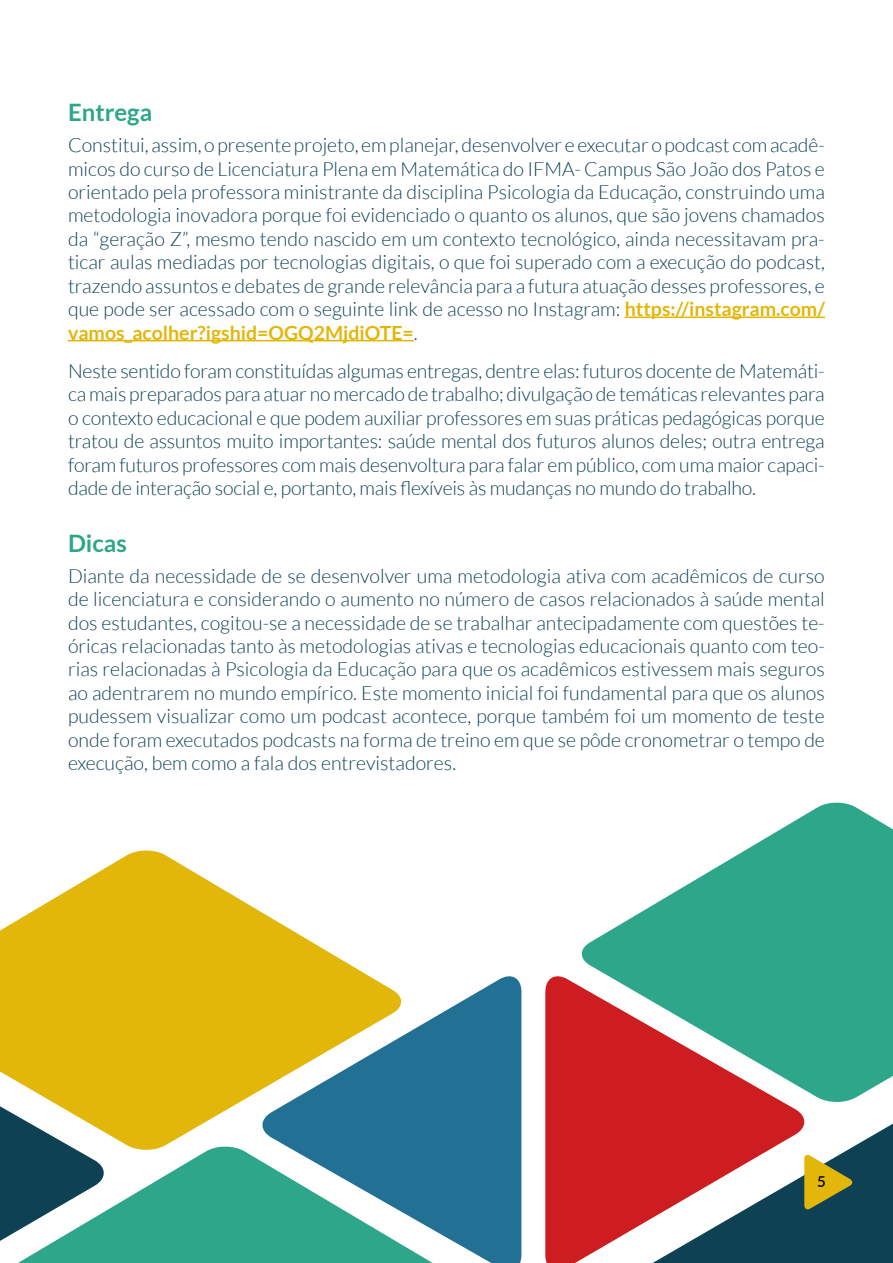
<style>
.page{position:relative;width:893px;height:1263px;background:#fff}
.page>*{position:absolute;margin:0;border:0;box-sizing:border-box;transform-origin:0 0}
.t1{font:700 24px "Lato";color:#2ea689}
.t2{font:300 19.5px/23.4px "Lato";color:#0f4155;text-align:justify}
.t3{font:600 15px "Lato";color:#000}
.s1{font-weight:700;color:#e3b60a}
</style>
<div class="page">
<svg style="left:521px;top:1097px;width:372px;height:166px"></svg>
<svg style="left:807px;top:1154px;width:46px;height:56px;background:#8e8b37"></svg>
<hr style="left:625px;top:316px;width:200px;height:2px;background:#e3b60a">
<hr style="left:68px;top:340px;width:346px;height:1px;background:#e3b60a">
<svg style="left:0;top:850px;width:362px;height:295px;fill:#e3b60a"></svg>
<svg style="left:107px;top:1145px;width:152px;height:118px;fill:#2ea689"></svg>
<svg style="left:581px;top:802px;width:312px;height:301px;fill:#2ea689"></svg>
<svg style="left:259px;top:972px;width:262px;height:291px;fill:#227094"></svg>
<svg style="left:545px;top:972px;width:262px;height:291px;fill:#ce1d21"></svg>
<svg style="left:0;top:1023px;width:107px;height:240px"></svg>
<p class="t1" style="left:68px;top:99px;width:86px">Entrega</p>
<p class="t2" style="left:68px;top:134px;width:758px">Constitui, assim, o presente projeto, em planejar, desenvolver e executar o podcast com acadê&shy;micos do curso de Licenciatura Plena em Matemática do IFMA- Campus São João dos Patos e orientado pela professora ministrante da disciplina Psicologia da Educação, construindo uma metodologia inovadora porque foi evidenciado o quanto os alunos, que são jovens chamados da “geração Z”, mesmo tendo nascido em um contexto tecnológico, ainda necessitavam pra&shy;ticar aulas mediadas por tecnologias digitais, o que foi superado com a execução do podcast, trazendo assuntos e debates de grande relevância para a futura atuação desses professores, e que pode ser acessado com o seguinte link de acesso no Instagram: <span class="s1">https://instagram.com/ vamos_acolher?igshid=OGQ2MjdiOTE=</span>.</p>
<p class="t2" style="left:68px;top:359px;width:758px">Neste sentido foram constituídas algumas entregas, dentre elas: futuros docente de Matemáti&shy;ca mais preparados para atuar no mercado de trabalho; divulgação de temáticas relevantes para o contexto educacional e que podem auxiliar professores em suas práticas pedagógicas porque tratou de assuntos muito importantes: saúde mental dos futuros alunos deles; outra entrega foram futuros professores com mais desenvoltura para falar em público, com uma maior capaci&shy;dade de interação social e, portanto, mais flexíveis às mudanças no mundo do trabalho.</p>
<p class="t1" style="left:68px;top:529px;width:60px">Dicas</p>
<p class="t2" style="left:68px;top:564px;width:758px">Diante da necessidade de se desenvolver uma metodologia ativa com acadêmicos de curso de licenciatura e considerando o aumento no número de casos relacionados à saúde mental dos estudantes, cogitou-se a necessidade de se trabalhar antecipadamente com questões te&shy;óricas relacionadas tanto às metodologias ativas e tecnologias educacionais quanto com teo&shy;rias relacionadas à Psicologia da Educação para que os acadêmicos estivessem mais seguros ao adentrarem no mundo empírico. Este momento inicial foi fundamental para que os alunos pudessem visualizar como um podcast acontece, porque também foi um momento de teste onde foram executados podcasts na forma de treino em que se pôde cronometrar o tempo de execução, bem como a fala dos entrevistadores.</p>
<p class="t3" style="left:817px;top:1170px;width:10px">5</p>
</div>
